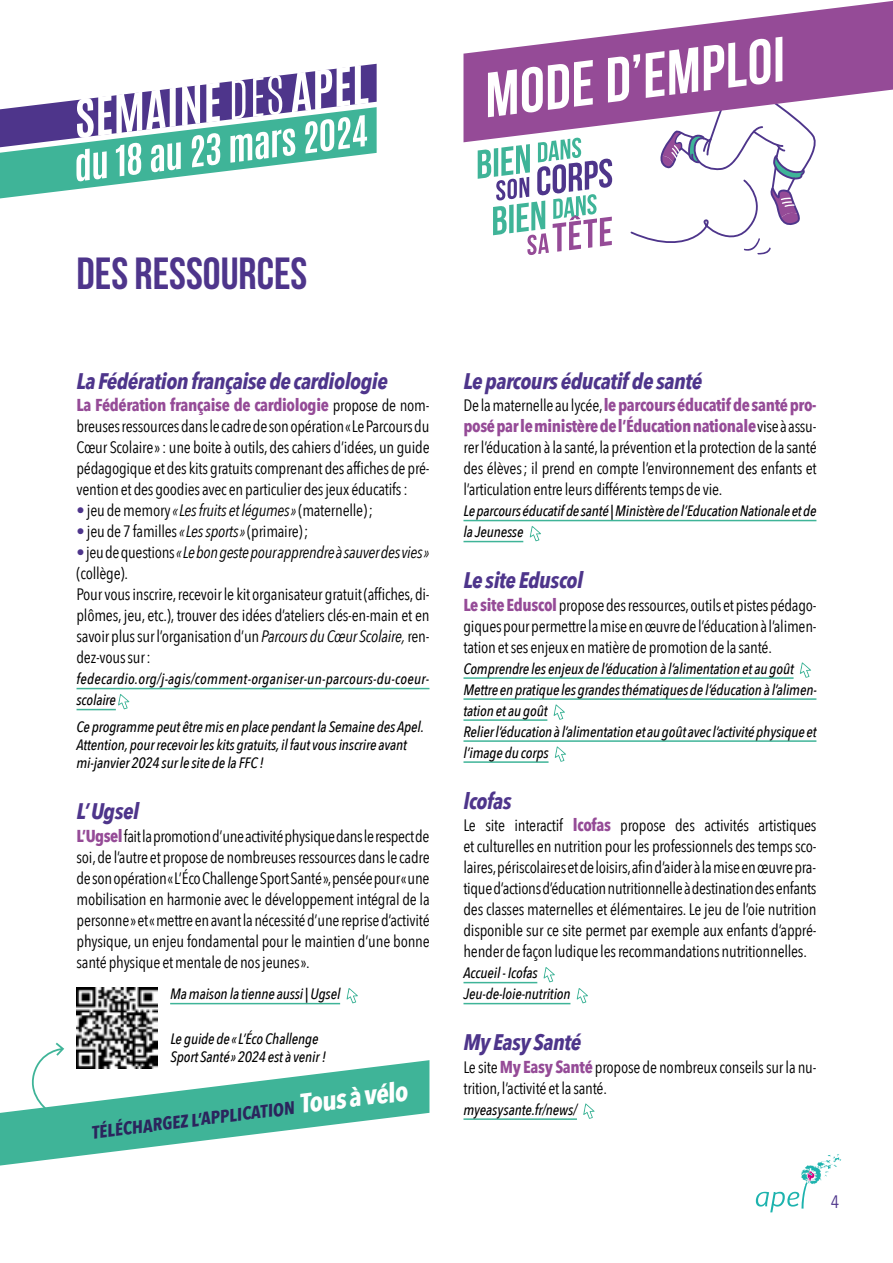
<style>
.page{position:relative;width:893px;height:1263px;background:#fff}
.page>*{position:absolute;margin:0;border:0;box-sizing:border-box;transform-origin:0 0}
.t1{font:700 63px "Bebas Neue";color:#fff}
.t2{font:700 45px "Bebas Neue";color:#4e358b}
.t3{font:italic 700 22.5px "Avenir Next Condensed";letter-spacing:-.02em;color:#4e358b}
.t4{font:700 18px "Avenir Next Condensed";color:#2b255d}
.t5{font:18px "Avenir Next Condensed";color:#4e358b}
.t6{font:700 17.25px/21px "Avenir Next Condensed";letter-spacing:-.02em;color:#954b97}
.t7{font:16.5px/21px "Avenir Next Condensed";letter-spacing:-.015em;color:#000;text-align:justify}
.t8{font:italic 500 15px/21px "Avenir Next Condensed";letter-spacing:-.01em;color:#000}
.t9{font:italic 500 15px/21px "Avenir Next Condensed";letter-spacing:.015em;color:#000}
.s1{font-weight:400;font-size:16.5px;color:#000}
.s2{font-weight:800;color:#4e358b}
.s3{font-style:italic}
.s4{font-weight:700;font-size:17.25px;color:#954b97}
.s5{font-size:27px;color:#fff}
</style>
<div class="page">
<svg style="left:630px;top:142px;width:186px;height:113px"></svg>
<svg style="left:463px;top:1px;width:430px;height:141px;fill:#954b97"></svg>
<svg style="left:478px;top:137px;width:134px;height:118px"></svg>
<svg style="left:0;top:64px;width:377px;height:135px"></svg>
<hr style="left:77px;top:688px;width:352px;height:1px;background:#3fb498">
<hr style="left:77px;top:709px;width:39px;height:1px;background:#3fb498">
<hr style="left:170px;top:1003px;width:170px;height:1px;background:#3fb498">
<svg style="left:118px;top:694px;width:11px;height:15px"></svg>
<img style="left:77px;top:988px;width:81px;height:53px">
<svg style="left:347px;top:988px;width:11px;height:15px"></svg>
<hr style="left:463px;top:520px;width:353px;height:1px;background:#3fb498">
<hr style="left:463px;top:541px;width:60px;height:1px;background:#3fb498">
<hr style="left:463px;top:677px;width:331px;height:2px;background:#3fb498">
<hr style="left:463px;top:698px;width:353px;height:2px;background:#3fb498">
<hr style="left:463px;top:719px;width:84px;height:2px;background:#3fb498">
<hr style="left:463px;top:740px;width:353px;height:2px;background:#3fb498">
<hr style="left:463px;top:761px;width:86px;height:2px;background:#3fb498">
<hr style="left:463px;top:982px;width:74px;height:1px;background:#3fb498">
<hr style="left:463px;top:1003px;width:107px;height:1px;background:#3fb498">
<hr style="left:463px;top:1118px;width:114px;height:2px;background:#3fb498">
<svg style="left:530px;top:526px;width:11px;height:15px"></svg>
<svg style="left:800px;top:662px;width:11px;height:16px"></svg>
<svg style="left:554px;top:704px;width:11px;height:16px"></svg>
<svg style="left:555px;top:746px;width:11px;height:16px"></svg>
<svg style="left:544px;top:967px;width:11px;height:15px"></svg>
<svg style="left:577px;top:988px;width:11px;height:15px"></svg>
<svg style="left:583px;top:1103px;width:12px;height:16px"></svg>
<svg style="left:756px;top:1154px;width:85px;height:58px"></svg>
<svg style="left:0;top:1041px;width:429px;height:124px"></svg>
<h1 class="t1" style="left:479px;top:62px;width:303px;rotate:-7deg">MODE D’EMPLOI</h1>
<h2 class="t2" style="left:77px;top:249px;width:232px">DES RESSOURCES</h2>
<h3 class="t3" style="left:77px;top:367px;width:313px">La Fédération française de cardiologie</h3>
<p class="t6" style="left:77px;top:394px;width:354px">La Fédération française de cardiologie <span class="s1">propose de nom-</span></p>
<p class="t7" style="left:77px;top:415px;width:355px">breuses ressources dans le cadre de son opération «Le Parcours du Cœur Scolaire» : une boite à outils, des cahiers d’idées, un guide pédagogique et des kits gratuits comprenant des affiches de pré&shy;vention et des goodies avec en particulier des jeux éducatifs :</p>
<p class="t7" style="left:77px;top:499px;width:298px"><span class="s2">•</span> jeu de memory <span class="s3">«Les fruits et légumes»</span> (maternelle);</p>
<p class="t7" style="left:77px;top:520px;width:234px"><span class="s2">•</span> jeu de 7 familles <span class="s3">«Les sports»</span> (primaire);</p>
<p class="t7" style="left:77px;top:541px;width:355px;text-align:left"><span class="s2">•</span> jeu de questions <span class="s3">«Le bon geste pour apprendre à sauver des vies» </span>(collège).<br>Pour vous inscrire, recevoir le kit organisateur gratuit (affiches, di&shy;plômes, jeu, etc.), trouver des idées d’ateliers clés-en-main et en savoir plus sur l’organisation d’un <span class="s3">Parcours du Cœur Scolaire,</span> ren&shy;dez-vous sur:</p>
<p class="t9" style="left:77px;top:668px;width:354px">fedecardio.org/j-agis/comment-organiser-un-parcours-du-coeur&shy;scolaire</p>
<p class="t8" style="left:77px;top:717px;width:349px;line-height:18px">Ce programme peut être mis en place pendant la Semaine des Apel.<br>Attention, pour recevoir les kits gratuits, il faut vous inscrire avant mi-janvier 2024 sur le site de la FFC !</p>
<h3 class="t3" style="left:77px;top:797px;width:64px">L’Ugsel</h3>
<p class="t7" style="left:77px;top:824px;width:355px"><span class="s4">L’Ugsel</span> fait la promotion d’une activité physique dans le respect de soi, de l’autre et propose de nombreuses ressources dans le cadre de son opération «L’Éco Challenge Sport Santé», pensée pour «une mobilisation en harmonie avec le développement intégral de la personne» et «mettre en avant la nécessité d’une reprise d’activité physique, un enjeu fondamental pour le maintien d’une bonne santé physique et mentale de nos jeunes».</p>
<p class="t8" style="left:170px;top:983px;width:172px">Ma maison la tienne aussi | Ugsel</p>
<p class="t8" style="left:170px;top:1029px;width:157px;line-height:18px">Le guide de «L’Éco Challenge<br>Sport Santé» 2024 est à venir !</p>
<p class="t4" style="left:90px;top:1122px;width:320px;rotate:-7deg">TÉLÉCHARGEZ L’APPLICATION <span class="s5">Tous à vélo</span></p>
<h3 class="t3" style="left:463px;top:367px;width:240px">Le parcours éducatif de santé</h3>
<p class="t6" style="left:463px;top:394px;width:354px"><span class="s1">De la maternelle au lycée,</span> le parcours éducatif de santé pro&shy;posé par le ministère de l’Éducation nationale <span class="s1">vise à assu-</span></p>
<p class="t7" style="left:463px;top:436px;width:355px">rer l’éducation à la santé, la prévention et la protection de la santé des élèves; il prend en compte l’environnement des enfants et l’articulation entre leurs différents temps de vie.</p>
<p class="t8" style="left:463px;top:500px;width:355px">Le parcours éducatif de santé | Ministère de l’Education Nationale et de la Jeunesse</p>
<h3 class="t3" style="left:463px;top:566px;width:121px">Le site Eduscol</h3>
<p class="t7" style="left:463px;top:593px;width:355px"><span class="s4">Le site Eduscol</span> propose des ressources, outils et pistes pédago&shy;giques pour permettre la mise en œuvre de l’éducation à l’alimen&shy;tation et ses enjeux en matière de promotion de la santé.</p>
<p class="t8" style="left:463px;top:658px;width:355px">Comprendre les enjeux de l’éducation à l’alimentation et au goût Mettre en pratique les grandes thématiques de l’éducation à l’alimen&shy;tation et au goût<br>Relier l’éducation à l’alimentation et au goût avec l’activité physique et l’image du corps</p>
<h3 class="t3" style="left:463px;top:787px;width:50px">lcofas</h3>
<p class="t7" style="left:463px;top:814px;width:355px">Le site interactif <span class="s4">lcofas</span> propose des activités artistiques et culturelles en nutrition pour les professionnels des temps sco&shy;laires, périscolaires et de loisirs, afin d’aider à la mise en œuvre pra&shy;tique d’actions d’éducation nutritionnelle à destination des enfants des classes maternelles et élémentaires. Le jeu de l’oie nutrition disponible sur ce site permet par exemple aux enfants d’appré&shy;hender de façon ludique les recommandations nutritionnelles.</p>
<p class="t8" style="left:463px;top:962px;width:109px">Accueil - Icofas<br>Jeu-de-loie-nutrition</p>
<h3 class="t3" style="left:463px;top:1028px;width:119px">My Easy Santé</h3>
<p class="t7" style="left:463px;top:1055px;width:355px">Le site <span class="s4">My Easy Santé</span> propose de nombreux conseils sur la nu&shy;trition, l’activité et la santé.</p>
<p class="t8" style="left:463px;top:1099px;width:115px">myeasysante.fr/news/</p>
<p class="t5" style="left:831px;top:1186px;width:10px">4</p>
</div>
